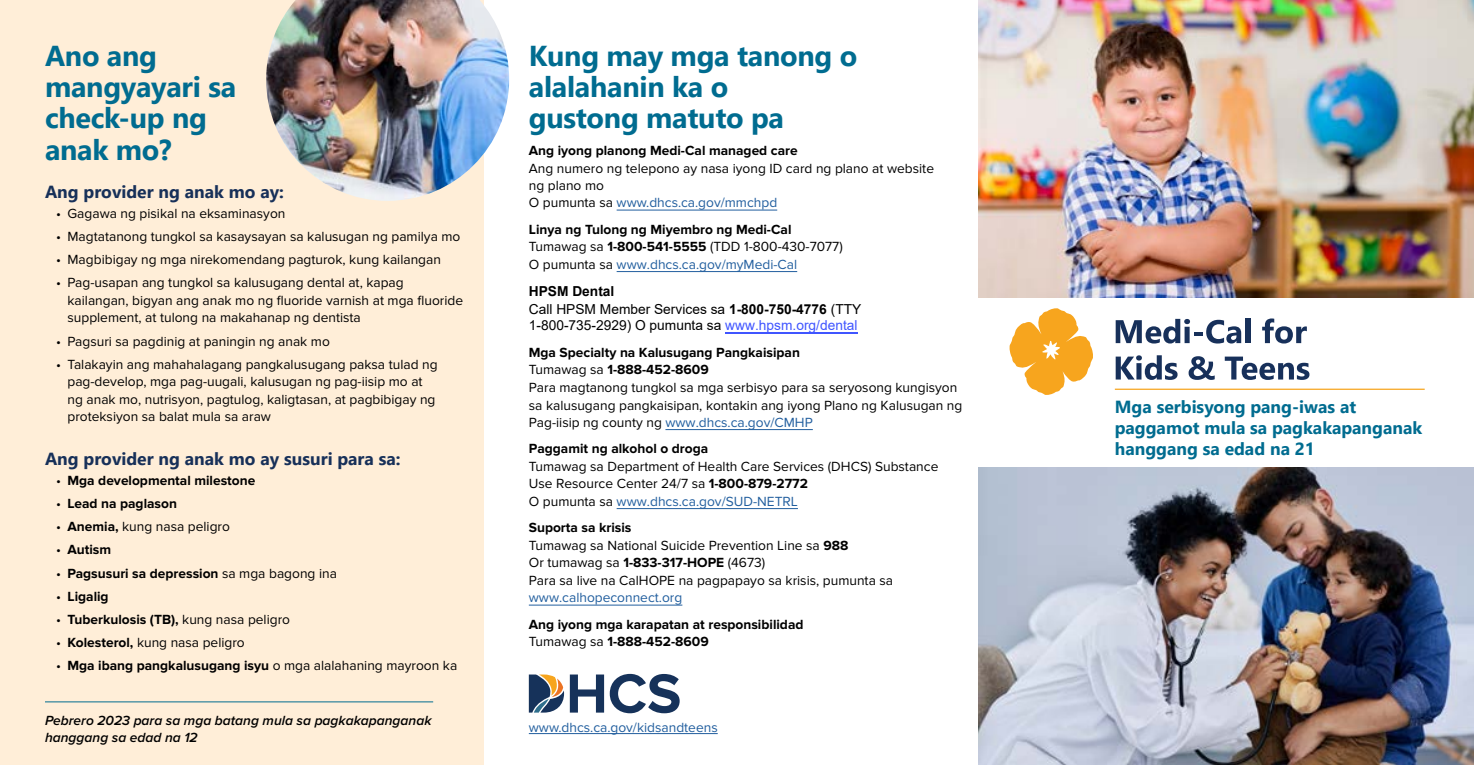
<style>
.page{position:relative;width:1474px;height:765px;background:#fff}
.page>*{position:absolute;margin:0;border:0;box-sizing:border-box;transform-origin:0 0}
.t1{font:700 28.75px/31.2px "Segoe UI";letter-spacing:-.01em;color:#006c90}
.t2{font:700 17.5px/21px "Segoe UI";color:#006c90}
.t3{font:700 17.5px "Segoe UI";color:#173059}
.t4{font:13.75px/17.5px "Proxima Nova";color:#000}
.t5{font:700 13.75px/17.5px "Proxima Nova";color:#000}
.t6{font:italic 600 13.75px/17.5px "Proxima Nova";color:#000}
.t7{font:13.75px/18.2px "Arial";color:#000}
.t8{font:13.75px "Proxima Nova";color:#215e9e}
.s1{font-weight:400}
.s2{font-weight:700}
.s3{color:#215e9e}
.s4{font-weight:400;color:#215e9e}
.s5{font-family:"Arial";font-weight:400}
.s6{font-family:"Arial";font-weight:400;color:#4055ff}
</style>
<div class="page">
<div style="left:0;top:0;width:484px;height:765px;background:#ffeed8"></div>
<hr style="left:45px;top:702px;width:388px;height:1px;background:#006c90">
<img style="left:266px;top:0;width:243px;height:201px">
<hr style="left:529px;top:733px;width:189px;height:1px;background:#215e9e">
<svg style="left:570px;top:675px;width:34px;height:38px"></svg>
<svg style="left:610px;top:674px;width:70px;height:39px"></svg>
<svg style="left:529px;top:675px;width:35px;height:38px"></svg>
<img style="left:979px;top:0;width:495px;height:298px">
<img style="left:979px;top:467px;width:495px;height:298px">
<svg style="left:1009px;top:308px;width:84px;height:87px"></svg>
<svg style="left:1115px;top:319px;width:126px;height:25px"></svg>
<div style="left:1245px;top:319px;width:5px;height:24px;background:#17305a"></div>
<svg style="left:1262px;top:318px;width:45px;height:26px"></svg>
<svg style="left:1115px;top:355px;width:62px;height:25px"></svg>
<svg style="left:1188px;top:356px;width:27px;height:24px"></svg>
<svg style="left:1225px;top:357px;width:84px;height:23px"></svg>
<hr style="left:1115px;top:389px;width:309px;height:1px;background:#f7a51e">
<hr style="left:617px;top:210px;width:160px;height:1px;background:#215e9e">
<hr style="left:617px;top:271px;width:180px;height:1px;background:#215e9e">
<hr style="left:725px;top:332px;width:132px;height:1px;background:#4055ff">
<hr style="left:665px;top:429px;width:148px;height:1px;background:#215e9e">
<hr style="left:617px;top:508px;width:181px;height:1px;background:#215e9e">
<hr style="left:529px;top:605px;width:153px;height:1px;background:#215e9e">
<h2 class="t1" style="left:45px;top:38px;width:193px">Ano ang mangyayari sa check-up ng anak mo?</h2>
<h3 class="t3" style="left:45px;top:175px;width:240px">Ang provider ng anak mo ay:</h3>
<p class="t4" style="left:56px;top:205px;width:231px">• Gagawa ng pisikal na eksaminasyon</p>
<p class="t4" style="left:56px;top:228px;width:406px">• Magtatanong tungkol sa kasaysayan sa kalusugan ng pamilya mo</p>
<p class="t4" style="left:56px;top:251px;width:386px">• Magbibigay ng mga nirekomendang pagturok, kung kailangan</p>
<p class="t4" style="left:67px;top:274px;width:397px;text-indent:-11px">• Pag-usapan ang tungkol sa kalusugang dental at, kapag kailangan, bigyan ang anak mo ng fluoride varnish at mga fluoride supplement, at tulong na makahanap ng dentista</p>
<p class="t4" style="left:56px;top:332px;width:275px">• Pagsuri sa pagdinig at paningin ng anak mo</p>
<p class="t4" style="left:67px;top:356px;width:372px;text-indent:-11px">• Talakayin ang mahahalagang pangkalusugang paksa tulad ng pag-develop, mga pag-uugali, kalusugan ng pag-iisip mo at ng anak mo, nutrisyon, pagtulog, kaligtasan, at pagbibigay ng proteksiyon sa balat mula sa araw</p>
<h3 class="t3" style="left:45px;top:442px;width:357px">Ang provider ng anak mo ay susuri para sa:</h3>
<p class="t5" style="left:56px;top:472px;width:201px"><span class="s1">•</span> Mga developmental milestone</p>
<p class="t5" style="left:56px;top:495px;width:122px"><span class="s1">•</span> Lead na paglason</p>
<p class="t4" style="left:56px;top:518px;width:175px">• <span class="s2">Anemia,</span> kung nasa peligro</p>
<p class="t5" style="left:56px;top:541px;width:56px"><span class="s1">•</span> Autism</p>
<p class="t5" style="left:56px;top:565px;width:282px"><span class="s1">•</span> Pagsusuri sa depression <span class="s1">sa mga bagong ina</span></p>
<p class="t5" style="left:56px;top:588px;width:54px"><span class="s1">•</span> Ligalig</p>
<p class="t5" style="left:56px;top:611px;width:235px"><span class="s1">•</span> Tuberkulosis (TB), <span class="s1">kung nasa peligro</span></p>
<p class="t4" style="left:56px;top:634px;width:190px">• <span class="s2">Kolesterol,</span> kung nasa peligro</p>
<p class="t5" style="left:56px;top:657px;width:402px"><span class="s1">•</span> Mga ibang pangkalusugang isyu <span class="s1">o mga alalahaning mayroon ka</span></p>
<p class="t6" style="left:45px;top:712px;width:388px">Pebrero 2023 para sa mga batang mula sa pagkakapanganak hanggang sa edad na 12</p>
<p class="t1" style="left:529px;top:38px;width:330px">Kung may mga tanong o alalahanin ka o<br>gustong matuto pa</p>
<p class="t4" style="left:529px;top:142px;width:407px"><span class="s2">Ang iyong planong Medi-Cal managed care<br></span>Ang numero ng telepono ay nasa iyong ID card ng plano at website ng plano mo<br>O pumunta sa <span class="s3">www.dhcs.ca.gov/mmchpd</span></p>
<p class="t5" style="left:529px;top:221px;width:315px">Linya ng Tulong ng Miyembro ng Medi-Cal<br><span class="s1">Tumawag sa</span> 1-800-541-5555 <span class="s1">(TDD 1-800-430-7077)<br>O pumunta sa</span> <span class="s4">www.dhcs.ca.gov/myMedi-Cal</span></p>
<p class="t7" style="left:529px;top:282px;width:334px"><span class="s2">HPSM Dental<br></span>Call HPSM Member Services sa <span class="s2">1-800-750-4776</span> (TTY</p>
<p class="t5" style="left:529px;top:313px;width:330px;line-height:26.5px"><span class="s5">1-800-735-2929) O pumunta sa</span> <span class="s6">www.hpsm.org/dental<br></span>Mga Specialty na Kalusugang Pangkaisipan</p>
<p class="t4" style="left:529px;top:361px;width:435px">Tumawag sa <span class="s2">1-888-452-8609<br></span>Para magtanong tungkol sa mga serbisyo para sa seryosong kungisyon sa kalusugang pangkaisipan, kontakin ang iyong Plano ng Kalusugan ng Pag-iisip ng county ng <span class="s3">www.dhcs.ca.gov/CMHP</span></p>
<p class="t4" style="left:529px;top:440px;width:411px"><span class="s2">Paggamit ng alkohol o droga<br></span>Tumawag sa Department of Health Care Services (DHCS) Substance Use Resource Center 24/7 sa <span class="s2">1-800-879-2772<br></span>O pumunta sa <span class="s3">www.dhcs.ca.gov/SUD-NETRL</span></p>
<p class="t4" style="left:529px;top:519px;width:366px"><span class="s2">Suporta sa krisis<br></span>Tumawag sa National Suicide Prevention Line sa <span class="s2">988<br></span>Or tumawag sa <span class="s2">1-833-317-HOPE</span> (4673)<br>Para sa live na CalHOPE na pagpapayo sa krisis, pumunta sa <span class="s3">www.calhopeconnect.org</span></p>
<p class="t5" style="left:529px;top:616px;width:276px">Ang iyong mga karapatan at responsibilidad<br><span class="s1">Tumawag sa</span> 1-888-452-8609</p>
<p class="t8" style="left:529px;top:719px;width:190px">www.dhcs.ca.gov/kidsandteens</p>
<h1 class="t2" style="left:1115px;top:395px;width:309px">Mga serbisyong pang-iwas at paggamot mula sa pagkakapanganak hanggang sa edad na 21</h1>
</div>
